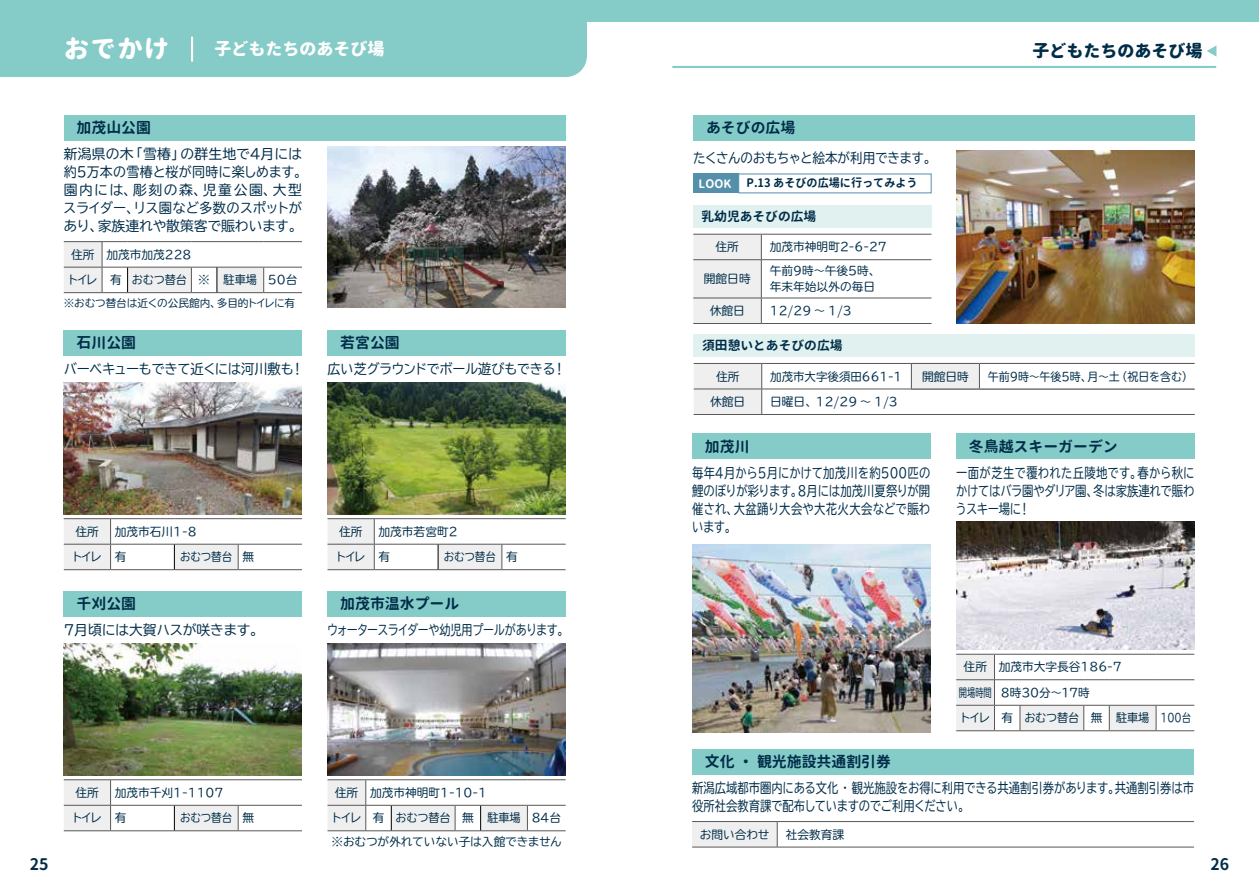
<style>
.page{position:relative;width:1259px;height:893px;background:#fff}
.page>*{position:absolute;margin:0;border:0;box-sizing:border-box;transform-origin:0 0}
.t1{font:800 25.5px "Gen Jyuu Gothic X";color:#fff}
.t2{font:800 16.95px "Gen Jyuu Gothic X";color:#002d49}
.t3{font:800 16.95px "Gen Jyuu Gothic X";color:#fff}
.t4{font:700 15.9px "Gen Jyuu Gothic X";color:#002d49}
.t5{font:700 14.85px "Gen Jyuu Gothic X";color:#002d49}
.t6{font:13.8px/18.1px "TBUDR Go Std";letter-spacing:-.01em;color:#002d49;text-align:justify;scale:.82 1}
.t7{font:13.8px/18px "TBUDR Go Std";letter-spacing:-.01em;color:#002d49}
.t8{font:13.8px "TBUDR Go Std";letter-spacing:-.05em;color:#002d49;scale:.8 1}
.t9{font:13.8px "TBUDR Go Std";letter-spacing:-.03em;color:#002d49;scale:.91 1}
.t10{font:13.8px "TBUDR Go Std";letter-spacing:-.03em;color:#002d49;scale:.95 1}
.t11{font:13.8px "TBUDR Go Std";letter-spacing:-.03em;color:#002d49;scale:.96 1}
.t12{font:700 12.75px "Gen Jyuu Gothic X";color:#002d49}
.t13{font:11.7px/25.5px "TBUDR Go Std";color:#002d49}
.t14{font:11.7px "TBUDR Go Std";color:#002d49;scale:.94 1}
.t15{font:11.7px "TBUDR Go Std";color:#002d49;scale:.9 1}
.t16{font:700 11.7px "Gen Jyuu Gothic X";color:#002d49;scale:.95 1}
.t17{font:700 11.7px "Gen Jyuu Gothic X";color:#fff}
.t18{font:10.65px "TBUDR Go Std";letter-spacing:-.01em;color:#002d49}
</style>
<div class="page">
<div style="left:0;top:0;width:1259px;height:21px;background:#85cbc7"></div>
<div style="left:0;top:21px;width:587px;height:56px;background:#85cbc7"></div>
<hr style="left:673px;top:66px;width:542px;height:2px;background:#85cbc7">
<svg style="left:1207px;top:45px;width:9px;height:12px"></svg>
<hr style="left:191px;top:37px;width:2px;height:24px;background:#fff">
<div style="left:692px;top:749px;width:502px;height:25px;background:#85cbc7"></div>
<div style="left:693px;top:174px;width:45px;height:19px;background:#5590aa"></div>
<div style="left:693px;top:334px;width:501px;height:23px;background:#e0f1ef"></div>
<div style="left:693px;top:115px;width:501px;height:25px;background:#85cbc7"></div>
<div style="left:693px;top:205px;width:238px;height:23px;background:#e0f1ef"></div>
<svg style="left:693px;top:234px;width:238px;height:89px"></svg>
<hr style="left:693px;top:323px;width:68px;height:1px;background:#595757">
<hr style="left:761px;top:323px;width:170px;height:1px;background:#595757">
<div style="left:692px;top:821px;width:85px;height:26px;background:#efefef"></div>
<hr style="left:692px;top:821px;width:85px;height:1px;background:#595757">
<hr style="left:777px;top:821px;width:417px;height:1px;background:#595757">
<svg style="left:777px;top:822px;width:1px;height:25px"></svg>
<hr style="left:692px;top:847px;width:85px;height:1px;background:#595757">
<hr style="left:777px;top:847px;width:417px;height:1px;background:#595757">
<hr style="left:693px;top:414px;width:69px;height:1px;background:#595757">
<hr style="left:762px;top:414px;width:432px;height:1px;background:#595757">
<svg style="left:693px;top:363px;width:501px;height:51px"></svg>
<hr style="left:911px;top:389px;width:68px;height:1px;background:#595757">
<img style="left:956px;top:151px;width:238px;height:173px">
<div style="left:692px;top:433px;width:238px;height:26px;background:#85cbc7"></div>
<img style="left:692px;top:544px;width:238px;height:188px">
<div style="left:956px;top:433px;width:238px;height:26px;background:#85cbc7"></div>
<img style="left:956px;top:522px;width:238px;height:128px">
<svg style="left:956px;top:654px;width:238px;height:77px"></svg>
<hr style="left:1109px;top:730px;width:47px;height:1px;background:#595757">
<div style="left:64px;top:115px;width:502px;height:25px;background:#85cbc7"></div>
<svg style="left:64px;top:241px;width:238px;height:52px"></svg>
<img style="left:327px;top:147px;width:239px;height:161px">
<hr style="left:64px;top:779px;width:47px;height:1px;background:#595757">
<hr style="left:111px;top:779px;width:63px;height:1px;background:#595757">
<hr style="left:174px;top:779px;width:64px;height:1px;background:#595757">
<hr style="left:238px;top:779px;width:64px;height:1px;background:#595757">
<svg style="left:64px;top:780px;width:238px;height:51px"></svg>
<div style="left:64px;top:591px;width:238px;height:26px;background:#85cbc7"></div>
<img style="left:64px;top:643px;width:238px;height:132px">
<div style="left:327px;top:330px;width:239px;height:26px;background:#85cbc7"></div>
<hr style="left:327px;top:518px;width:47px;height:1px;background:#595757">
<hr style="left:374px;top:518px;width:64px;height:1px;background:#595757">
<hr style="left:438px;top:518px;width:64px;height:1px;background:#595757">
<hr style="left:502px;top:518px;width:64px;height:1px;background:#595757">
<svg style="left:327px;top:519px;width:239px;height:51px"></svg>
<img style="left:327px;top:382px;width:239px;height:132px">
<div style="left:64px;top:330px;width:238px;height:26px;background:#85cbc7"></div>
<hr style="left:64px;top:518px;width:47px;height:1px;background:#595757">
<hr style="left:111px;top:518px;width:63px;height:1px;background:#595757">
<hr style="left:174px;top:518px;width:64px;height:1px;background:#595757">
<hr style="left:238px;top:518px;width:64px;height:1px;background:#595757">
<svg style="left:64px;top:519px;width:238px;height:51px"></svg>
<img style="left:64px;top:382px;width:238px;height:132px">
<div style="left:327px;top:591px;width:239px;height:26px;background:#85cbc7"></div>
<img style="left:327px;top:643px;width:239px;height:132px">
<svg style="left:327px;top:779px;width:239px;height:52px"></svg>
<h1 class="t1" style="left:64px;top:30px;width:107px">おでかけ</h1>
<h2 class="t3" style="left:214px;top:36px;width:172px">子どもたちのあそび場</h2>
<p class="t5" style="left:77px;top:117px;width:76px">加茂山公園</p>
<p class="t7" style="left:63px;top:145px;width:245px">新潟県の木「雪椿」の群生地で4月には約5万本の雪椿と桜が同時に楽しめます。園内には、彫刻の森、児童公園、大型スライダー、リス園など多数のスポットがあり、家族連れや散策客で賑わいます。</p>
<p class="t13" style="left:67px;top:242px;width:232px;text-indent:4px">住所 加茂市加茂228<br>トイレ 有 おむつ替台 ※ 駐車場 50台</p>
<p class="t18" style="left:64px;top:294px;width:233px">※おむつ替台は近くの公民館内、多目的トイレに有</p>
<p class="t5" style="left:77px;top:332px;width:61px">石川公園</p>
<p class="t11" style="left:64px;top:358px;width:252px">バーベキューもできて近くには河川敷も！</p>
<p class="t5" style="left:340px;top:332px;width:61px">若宮公園</p>
<p class="t10" style="left:327px;top:358px;width:252px">広い芝グラウンドでボール遊びもできる！</p>
<p class="t13" style="left:71px;top:519px;width:127px;text-indent:43px">加茂市石川1-8トイレ 有</p>
<p class="t13" style="left:75px;top:519px;width:25px">住所</p>
<p class="t15" style="left:180px;top:547px;width:84px">おむつ替台 無</p>
<p class="t13" style="left:335px;top:519px;width:124px;text-indent:43px">加茂市若宮町2トイレ 有</p>
<p class="t13" style="left:339px;top:519px;width:25px">住所</p>
<p class="t15" style="left:444px;top:547px;width:84px">おむつ替台 有</p>
<p class="t5" style="left:77px;top:593px;width:61px">千刈公園</p>
<p class="t7" style="left:64px;top:621px;width:202px">7月頃には大賀ハスが咲きます。</p>
<p class="t5" style="left:340px;top:593px;width:121px">加茂市温水プール</p>
<p class="t8" style="left:327px;top:619px;width:303px">ウォータースライダーや幼児用プールがあります。</p>
<p class="t13" style="left:71px;top:780px;width:153px;text-indent:43px">加茂市千刈1-1107トイレ 有</p>
<p class="t13" style="left:75px;top:780px;width:25px">住所</p>
<p class="t15" style="left:180px;top:808px;width:84px">おむつ替台 無</p>
<p class="t13" style="left:331px;top:780px;width:232px;text-indent:4px">住所 加茂市神明町1-10-1<br>トイレ 有 おむつ替台 無 駐車場 84台</p>
<p class="t13" style="left:331px;top:828px;width:232px">※おむつが外れていない子は入館できません</p>
<p class="t5" style="left:706px;top:117px;width:91px">あそびの広場</p>
<p class="t9" style="left:693px;top:147px;width:269px">たくさんのおもちゃと絵本が利用できます。</p>
<p class="t17" style="left:698px;top:175px;width:34px">LOOK</p>
<p class="t16" style="left:746px;top:174px;width:182px">P.13 あそびの広場に行ってみよう</p>
<p class="t12" style="left:701px;top:207px;width:116px">乳幼児あそびの広場</p>
<p class="t13" style="left:715px;top:234px;width:25px">住所</p>
<p class="t13" style="left:770px;top:234px;width:118px">加茂市神明町2-6-27</p>
<p class="t13" style="left:704px;top:266px;width:48px">開館日時</p>
<p class="t13" style="left:770px;top:263px;width:112px;line-height:15.9px">午前9時～午後5時、年末年始以外の毎日</p>
<p class="t13" style="left:710px;top:298px;width:37px">休館日</p>
<p class="t13" style="left:770px;top:298px;width:83px">12/29 ～ 1/3</p>
<p class="t12" style="left:702px;top:336px;width:142px">須田憩いとあそびの広場</p>
<h2 class="t2" style="left:1032px;top:38px;width:172px">子どもたちのあそび場</h2>
<p class="t13" style="left:716px;top:363px;width:25px">住所</p>
<p class="t13" style="left:770px;top:363px;width:134px">加茂市大字後須田661-1</p>
<p class="t13" style="left:710px;top:389px;width:37px">休館日</p>
<p class="t13" style="left:770px;top:389px;width:129px">日曜日、12/29 ～ 1/3</p>
<p class="t13" style="left:922px;top:363px;width:48px">開館日時</p>
<p class="t14" style="left:988px;top:367px;width:219px">午前9時～午後5時、月～土（祝日を含む）</p>
<p class="t5" style="left:705px;top:435px;width:46px">加茂川</p>
<p class="t6" style="left:692px;top:463px;width:292px">毎年４月から５月にかけて加茂川を約５００匹の鯉のぼりが彩ります。８月には加茂川夏祭りが開催され、大盆踊り大会や大花火大会などで賑わいます。</p>
<p class="t5" style="left:969px;top:435px;width:150px">冬鳥越スキーガーデン</p>
<p class="t6" style="left:955px;top:463px;width:293px">一面が芝生で覆われた丘陵地です。春から秋にかけてはバラ園やダリア園、冬は家族連れで賑わうスキー場に！</p>
<p class="t13" style="left:959px;top:654px;width:234px;text-indent:5px">住所 加茂市大字長谷186-7<br>開場時間 ８時３０分～１７時<br>トイレ 有 おむつ替台 無 駐車場 100台</p>
<p class="t5" style="left:705px;top:751px;width:188px">文化・観光施設共通割引券</p>
<p class="t6" style="left:692px;top:779px;width:613px">新潟広域都市圏内にある文化・観光施設をお得に利用できる共通割引券があります。共通割引券は市役所社会教育課で配布していますのでご利用ください。</p>
<p class="t13" style="left:700px;top:821px;width:71px">お問い合わせ</p>
<p class="t13" style="left:785px;top:821px;width:60px">社会教育課</p>
<h3 class="t4" style="left:30px;top:852px;width:20px">25</h3>
<h3 class="t4" style="left:1210px;top:852px;width:20px">26</h3>
</div>
